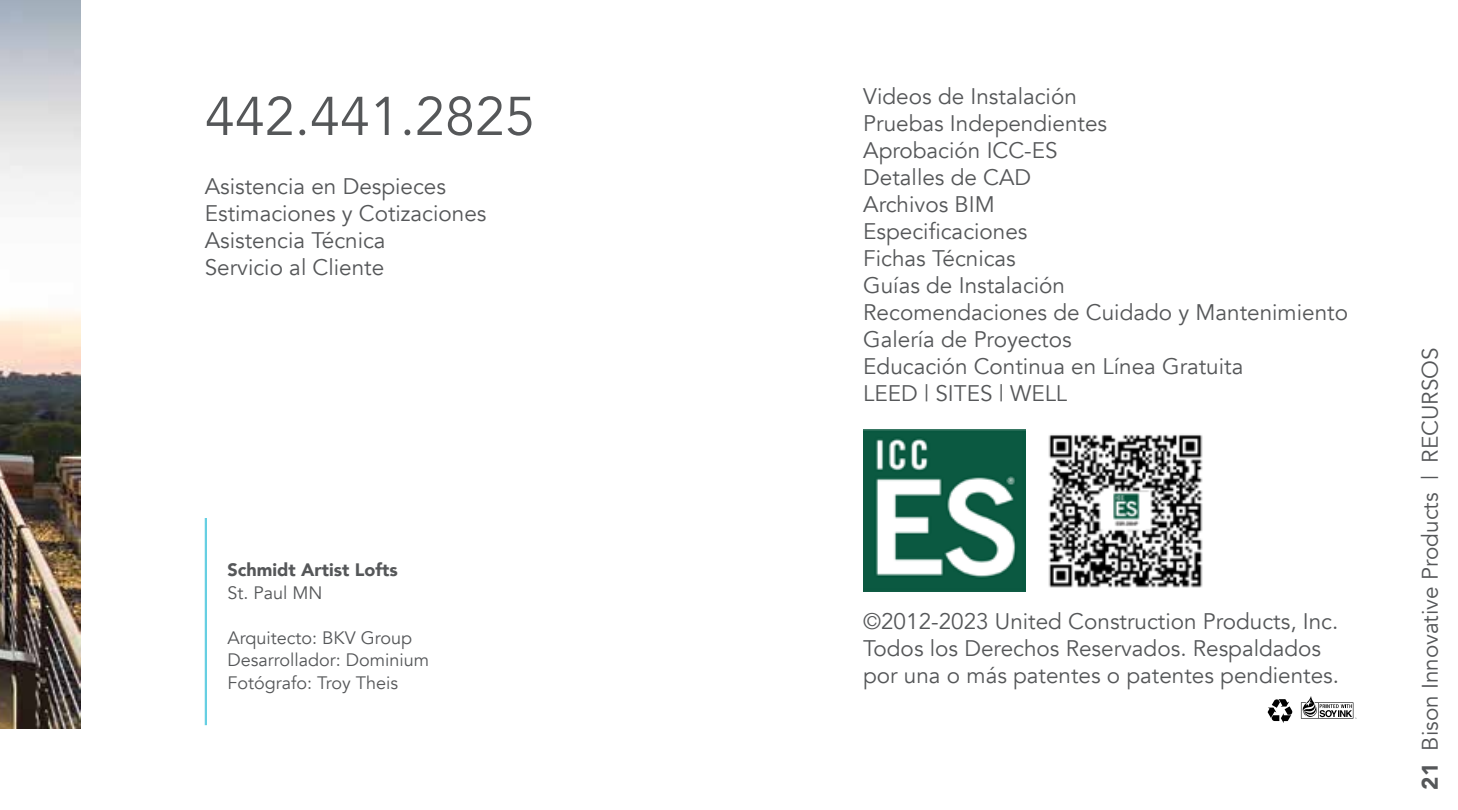
<style>
.page{position:relative;width:1458px;height:810px;background:#fff}
.page>*{position:absolute;margin:0;border:0;box-sizing:border-box;transform-origin:0 0}
.t1{font:54px "Avenir";color:#555759}
.t2{font:22.5px/27px "Avenir";color:#555759}
.t3{font:18px/22.5px "Avenir";color:#555759}
.t4{font:900 18px "Avenir";color:#555759}
.s1{font-weight:900}
</style>
<div class="page">
<img style="left:0;top:0;width:81px;height:729px">
<hr style="left:205px;top:518px;width:2px;height:207px;background:#66cfe2">
<svg style="left:1300px;top:696px;width:57px;height:23px"></svg>
<svg style="left:1268px;top:699px;width:24px;height:24px"></svg>
<img style="left:863px;top:430px;width:162px;height:162px">
<img style="left:1048px;top:434px;width:155px;height:154px">
<h1 class="t1" style="left:205px;top:84px;width:332px">442.441.2825</h1>
<p class="t2" style="left:205px;top:173px;width:283px">Asistencia en Despieces<br>Estimaciones y Cotizaciones<br>Asistencia Técnica<br>Servicio al Cliente</p>
<p class="t4" style="left:227px;top:555px;width:172px">Schmidt Artist Lofts</p>
<p class="t3" style="left:227px;top:582px;width:97px">St. Paul MN</p>
<p class="t3" style="left:227px;top:627px;width:203px">Arquitecto: BKV Group<br>Desarrollador: Dominium<br>Fotógrafo: Troy Theis</p>
<p class="t2" style="left:863px;top:83px;width:486px">Videos de Instalación<br>Pruebas Independientes<br>Aprobación ICC-ES<br>Detalles de CAD<br>Archivos BIM<br>Especificaciones<br>Fichas Técnicas<br>Guías de Instalación<br>Recomendaciones de Cuidado y Mantenimiento<br>Galería de Proyectos<br>Educación Continua en Línea Gratuita<br>LEED | SITES | WELL</p>
<p class="t2" style="left:863px;top:608px;width:477px">©2012-2023 United Construction Products, Inc.<br>Todos los Derechos Reservados. Respaldados por una o más patentes o patentes pendientes.</p>
<p class="t2" style="left:1417px;top:790px;width:444px;rotate:-90deg"><span class="s1">21</span> Bison Innovative Products | RECURSOS</p>
</div>
